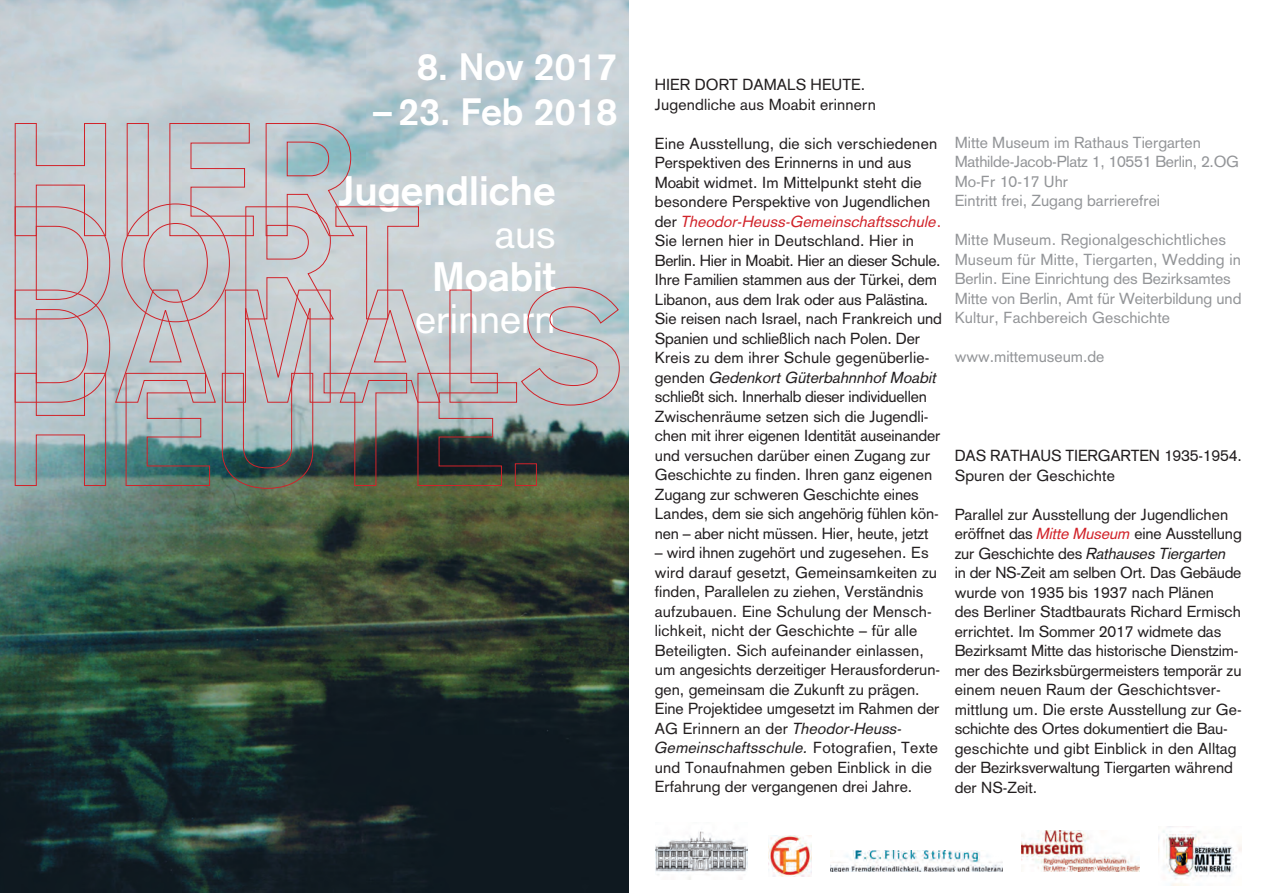
<style>
.page{position:relative;width:1263px;height:893px;background:#fff}
.page>*{position:absolute;margin:0;border:0;box-sizing:border-box;transform-origin:0 0}
.t1{font:700 40.5px "Basic Commercial LT";color:#fff}
.t2{font:40.5px "Basic Commercial LT";color:#fff}
.t3{font:700 37.5px "Basic Commercial LT";color:#fff}
.t4{font:15.75px/19.5px "Basic Commercial LT";color:#231f20}
.t5{font:15.75px/19.5px "Basic Commercial LT";color:#939598}
.s1{font-style:italic;color:#d1232a}
.s2{color:#d1232a}
.s3{font-style:italic}
</style>
<div class="page">
<img style="left:0;top:0;width:628px;height:893px">
<svg style="left:14px;top:123px;width:606px;height:366px;background:#b0b4b8"></svg>
<div style="left:515px;top:463px;width:22px;height:23px;border:1px solid #d1232a"></div>
<img style="left:1021px;top:830px;width:119px;height:42px">
<img style="left:1158px;top:826px;width:84px;height:59px">
<img style="left:656px;top:831px;width:91px;height:48px">
<img style="left:769px;top:835px;width:43px;height:42px">
<img style="left:831px;top:851px;width:172px;height:21px">
<h2 class="t3" style="left:417px;top:44px;width:202px">8. Nov 2017</h2>
<h2 class="t3" style="left:373px;top:89px;width:246px">– 23. Feb 2018</h2>
<h1 class="t1" style="left:339px;top:167px;width:218px">Jugendliche</h1>
<h1 class="t2" style="left:495px;top:210px;width:62px">aus</h1>
<h1 class="t1" style="left:433px;top:252px;width:125px">Moabit</h1>
<h1 class="t2" style="left:415px;top:295px;width:142px">erinnern</h1>
<p class="t4" style="left:655px;top:75px;width:222px">HIER DORT DAMALS HEUTE.<br>Jugendliche aus Moabit erinnern</p>
<p class="t4" style="left:655px;top:133px;width:289px">Eine Ausstellung, die sich verschiedenen Perspektiven des Erinnerns in und aus Moabit widmet. Im Mittelpunkt steht die besondere Perspektive von Jugendlichen der <span class="s1">Theodor-Heuss-Gemeinschaftsschule</span><span class="s2">.<br></span>Sie lernen hier in Deutschland. Hier in Berlin. Hier in Moabit. Hier an dieser Schule.<br>Ihre Familien stammen aus der Türkei, dem Libanon, aus dem Irak oder aus Palästina.<br>Sie reisen nach Israel, nach Frankreich und Spanien und schließlich nach Polen. Der Kreis zu dem ihrer Schule gegenüberlie&shy;genden <span class="s3">Gedenkort Güterbahnnhof Moabit </span>schließt sich. Innerhalb dieser individuellen Zwischenräume setzen sich die Jugendli&shy;chen mit ihrer eigenen Identität auseinander und versuchen darüber einen Zugang zur Geschichte zu finden. Ihren ganz eigenen Zugang zur schweren Geschichte eines Landes, dem sie sich angehörig fühlen kön&shy;nen – aber nicht müssen. Hier, heute, jetzt</p>
<p class="t4" style="left:655px;top:543px;width:287px">– wird ihnen zugehört und zugesehen. Es wird darauf gesetzt, Gemeinsamkeiten zu finden, Parallelen zu ziehen, Verständnis aufzubauen. Eine Schulung der Mensch&shy;lichkeit, nicht der Geschichte – für alle Beteiligten. Sich aufeinander einlassen, um angesichts derzeitiger Herausforderun&shy;gen, gemeinsam die Zukunft zu prägen.<br>Eine Projektidee umgesetzt im Rahmen der AG Erinnern an der <span class="s3">Theodor-Heuss-Gemeinschaftsschule.</span> Fotografien, Texte und Tonaufnahmen geben Einblick in die Erfahrung der vergangenen drei Jahre.</p>
<p class="t5" style="left:955px;top:132px;width:286px">Mitte Museum im Rathaus Tiergarten Mathilde-Jacob-Platz 1, 10551 Berlin, 2.OG Mo-Fr 10-17 Uhr<br>Eintritt frei, Zugang barrierefrei</p>
<p class="t5" style="left:955px;top:230px;width:288px">Mitte Museum. Regionalgeschichtliches Museum für Mitte, Tiergarten, Wedding in Berlin. Eine Einrichtung des Bezirksamtes Mitte von Berlin, Amt für Weiterbildung und Kultur, Fachbereich Geschichte</p>
<p class="t5" style="left:955px;top:347px;width:151px">www.mittemuseum.de</p>
<p class="t4" style="left:955px;top:446px;width:288px">DAS RATHAUS TIERGARTEN 1935-1954.<br>Spuren der Geschichte</p>
<p class="t4" style="left:955px;top:504px;width:289px">Parallel zur Ausstellung der Jugendlichen eröffnet das <span class="s1">Mitte Museum</span> eine Ausstellung zur Geschichte des <span class="s3">Rathauses Tiergarten<br></span>in der NS-Zeit am selben Ort. Das Gebäude wurde von 1935 bis 1937 nach Plänen des Berliner Stadtbaurats Richard Ermisch errichtet. Im Sommer 2017 widmete das Bezirksamt Mitte das historische Dienstzim&shy;mer des Bezirksbürgermeisters temporär zu einem neuen Raum der Geschichtsver&shy;mittlung um. Die erste Ausstellung zur Ge&shy;schichte des Ortes dokumentiert die Bau&shy;geschichte und gibt Einblick in den Alltag der Bezirksverwaltung Tiergarten während der NS-Zeit.</p>
</div>
